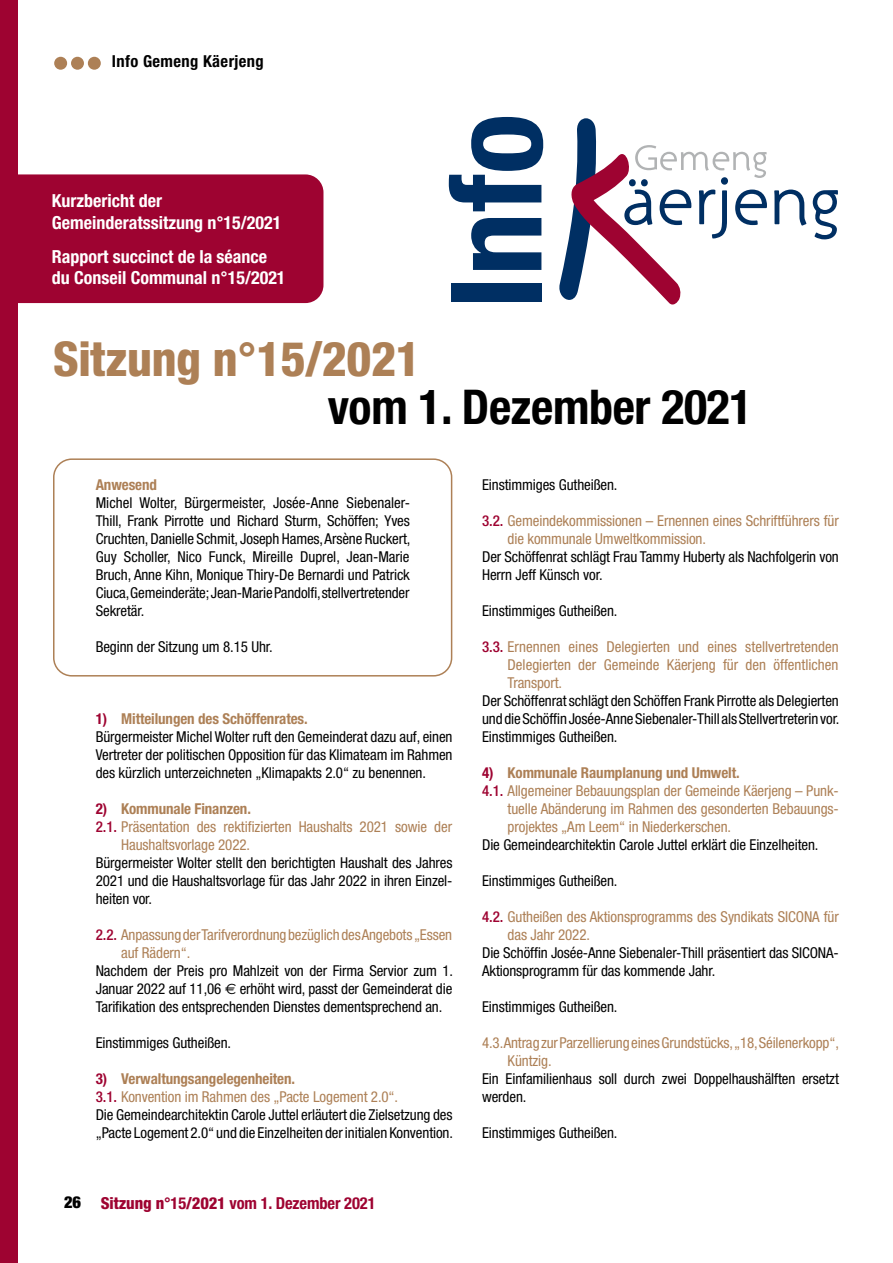
<style>
.page{position:relative;width:893px;height:1263px;background:#fff}
.page>*{position:absolute;margin:0;border:0;box-sizing:border-box;transform-origin:0 0}
.t1{font:700 condensed 127.2px "Helvetica Neue";color:#002f63}
.t2{font:700 condensed 48px "Helvetica Neue";letter-spacing:-.005em;color:#000}
.t3{font:800 condensed 48px "Helvetica Neue LT Std";letter-spacing:-.01em;color:#ad8056}
.t4{font:700 condensed 18px/21.6px "Helvetica Neue";color:#fff}
.t5{font:700 condensed 16.5px "Helvetica Neue";letter-spacing:-.005em;color:#9e0331}
.t6{font:700 condensed 16.5px "Helvetica Neue";letter-spacing:.025em;color:#000}
.t7{font:condensed 15px/18px "Helvetica Neue";letter-spacing:-.005em;color:#000}
.t8{font:condensed 15px/18px "Helvetica Neue";letter-spacing:-.005em;color:#ad8056}
.t9{font:700 condensed 15px "Helvetica Neue";letter-spacing:-.005em;color:#ad8056}
.s1{font-weight:700;color:#9e0331}
.s2{font-weight:700;color:#ad8056}
.s3{color:#9e0331}
.s4{font-weight:500;color:#9e0331}
.s5{font-family:"Euro Sans";font-stretch:normal}
.s6{color:#ad8056}
.s7{font-family:"Helvetica Neue LT Std";font-weight:900;color:#000}
.s8{font-family:"Helvetica Neue LT Std";font-weight:800}
</style>
<div class="page">
<div style="left:54px;top:57px;width:13px;height:13px;background:#ad8056;border-radius:50%"></div>
<div style="left:71px;top:57px;width:13px;height:13px;background:#ad8056;border-radius:50%"></div>
<div style="left:88px;top:57px;width:13px;height:13px;background:#ad8056;border-radius:50%"></div>
<div style="left:0;top:0;width:17px;height:1263px;background:#9e0331"></div>
<div style="left:17px;top:174px;width:306px;height:129px;background:#9e0331"></div>
<svg style="left:774px;top:190px;width:32px;height:36px"></svg>
<svg style="left:813px;top:190px;width:25px;height:49px"></svg>
<svg style="left:559px;top:118px;width:208px;height:187px"></svg>
<div style="left:53px;top:458px;width:399px;height:218px;border:2px solid #ad8056;border-radius:18px"></div>
<p class="t6" style="left:112px;top:51px;width:153px">Info Gemeng Käerjeng</p>
<p class="t4" style="left:52px;top:190px;width:231px">Kurzbericht der<br>Gemeinderatssitzung n°15/2021</p>
<p class="t4" style="left:52px;top:245px;width:235px">Rapport succinct de la séance du Conseil Communal n°15/2021</p>
<h1 class="t1" style="left:419px;top:309px;width:197px;rotate:-90deg">Info</h1>
<h2 class="t3" style="left:53px;top:329px;width:369px">Sitzung n°15/2021</h2>
<h2 class="t2" style="left:328px;top:378px;width:426px">vom 1. Dezember 2021</h2>
<p class="t9" style="left:96px;top:475px;width:63px">Anwesend</p>
<p class="t7" style="left:96px;top:493px;width:316px;text-align:justify">Michel Wolter, Bürgermeister, Josée-Anne Siebenaler-Thill, Frank Pirrotte und Richard Sturm, Schöffen; Yves Cruchten, Danielle Schmit, Joseph Hames, Arsène Ruckert, Guy Scholler, Nico Funck, Mireille Duprel, Jean-Marie Bruch, Anne Kihn, Monique Thiry-De Bernardi und Patrick Ciuca, Gemeinderäte; Jean-Marie Pandolfi, stellvertretender Sekretär.</p>
<p class="t7" style="left:96px;top:637px;width:178px">Beginn der Sitzung um 8.15 Uhr.</p>
<p class="t7" style="left:96px;top:709px;width:358px"><span class="s1">1)</span> <span class="s2">Mitteilungen des Schöffenrates.<br></span>Bürgermeister Michel Wolter ruft den Gemeinderat dazu auf, einen Vertreter der politischen Opposition für das Klimateam im Rahmen des kürzlich unterzeichneten „Klimapakts 2.0“ zu benennen.</p>
<p class="t9" style="left:96px;top:799px;width:157px"><span class="s3">2)</span> Kommunale Finanzen.</p>
<p class="t8" style="left:96px;top:817px;width:358px"><span class="s4">2.1.</span> Präsentation des rektifizierten Haushalts 2021 sowie der</p>
<p class="t8" style="left:121px;top:835px;width:130px">Haushaltsvorlage 2022.</p>
<p class="t7" style="left:96px;top:853px;width:358px;text-align:justify">Bürgermeister Wolter stellt den berichtigten Haushalt des Jahres 2021 und die Haushaltsvorlage für das Jahr 2022 in ihren Einzel&shy;heiten vor.</p>
<p class="t8" style="left:121px;top:925px;width:332px;text-indent:-26px"><span class="s4">2.2.</span> Anpassung der Tarifverordnung bezüglich des Angebots „Essen auf Rädern“.</p>
<p class="t7" style="left:96px;top:961px;width:359px;text-align:justify">Nachdem der Preis pro Mahlzeit von der Firma Servior zum 1.<br>Januar 2022 auf 11,06 <span class="s5">€</span> erhöht wird, passt der Gemeinderat die Tarifikation des entsprechenden Dienstes dementsprechend an.</p>
<p class="t7" style="left:96px;top:1033px;width:137px">Einstimmiges Gutheißen.</p>
<p class="t7" style="left:96px;top:1069px;width:359px"><span class="s1">3)</span> <span class="s2">Verwaltungsangelegenheiten.<br></span><span class="s4">3.1.</span> <span class="s6">Konvention im Rahmen des „Pacte Logement 2.0“.<br></span>Die Gemeindearchitektin Carole Juttel erläutert die Zielsetzung des „Pacte Logement 2.0“ und die Einzelheiten der initialen Konvention.</p>
<p class="t5" style="left:64px;top:1193px;width:313px"><span class="s7">26</span> <span class="s8">Sitzung n°</span>15<span class="s8">/2021</span> vom 1. Dezember 2021</p>
<p class="t7" style="left:482px;top:476px;width:137px">Einstimmiges Gutheißen.</p>
<p class="t8" style="left:508px;top:512px;width:333px;text-indent:-26px"><span class="s4">3.2.</span> Gemeindekommissionen – Ernennen eines Schriftführers für die kommunale Umweltkommission.</p>
<p class="t7" style="left:482px;top:548px;width:358px">Der Schöffenrat schlägt Frau Tammy Huberty als Nachfolgerin von<br>Herrn Jeff Künsch vor.</p>
<p class="t7" style="left:482px;top:602px;width:137px">Einstimmiges Gutheißen.</p>
<p class="t8" style="left:508px;top:638px;width:333px;text-align:justify;text-indent:-26px"><span class="s4">3.3.</span> Ernennen eines Delegierten und eines stellvertretenden Delegierten der Gemeinde Käerjeng für den öffentlichen Transport.</p>
<p class="t7" style="left:482px;top:692px;width:359px;text-align:justify">Der Schöffenrat schlägt den Schöffen Frank Pirrotte als Delegierten und die Schöffin Josée-Anne Siebenaler-Thill als Stellvertreterin vor.<br>Einstimmiges Gutheißen.</p>
<p class="t9" style="left:482px;top:764px;width:259px"><span class="s3">4)</span> Kommunale Raumplanung und Umwelt.</p>
<p class="t8" style="left:482px;top:782px;width:358px"><span class="s4">4.1.</span> Allgemeiner Bebauungsplan der Gemeinde Käerjeng – Punk-</p>
<p class="t8" style="left:508px;top:800px;width:333px">tuelle Abänderung im Rahmen des gesonderten Bebauungs-</p>
<p class="t8" style="left:508px;top:818px;width:225px">projektes „Am Leem“ in Niederkerschen.</p>
<p class="t7" style="left:482px;top:836px;width:338px">Die Gemeindearchitektin Carole Juttel erklärt die Einzelheiten.</p>
<p class="t7" style="left:482px;top:872px;width:137px">Einstimmiges Gutheißen.</p>
<p class="t8" style="left:508px;top:908px;width:333px;text-indent:-26px"><span class="s4">4.2.</span> Gutheißen des Aktionsprogramms des Syndikats SICONA für das Jahr 2022.</p>
<p class="t7" style="left:482px;top:944px;width:358px">Die Schöffin Josée-Anne Siebenaler-Thill präsentiert das SICONA-<br>Aktionsprogramm für das kommende Jahr.</p>
<p class="t7" style="left:482px;top:998px;width:137px">Einstimmiges Gutheißen.</p>
<p class="t8" style="left:508px;top:1034px;width:333px;text-indent:-26px">4.3. Antrag zur Parzellierung eines Grundstücks, „18, Séilenerkopp“,<br>Küntzig.</p>
<p class="t7" style="left:482px;top:1070px;width:358px">Ein Einfamilienhaus soll durch zwei Doppelhaushälften ersetzt werden.</p>
<p class="t7" style="left:482px;top:1124px;width:137px">Einstimmiges Gutheißen.</p>
</div>
